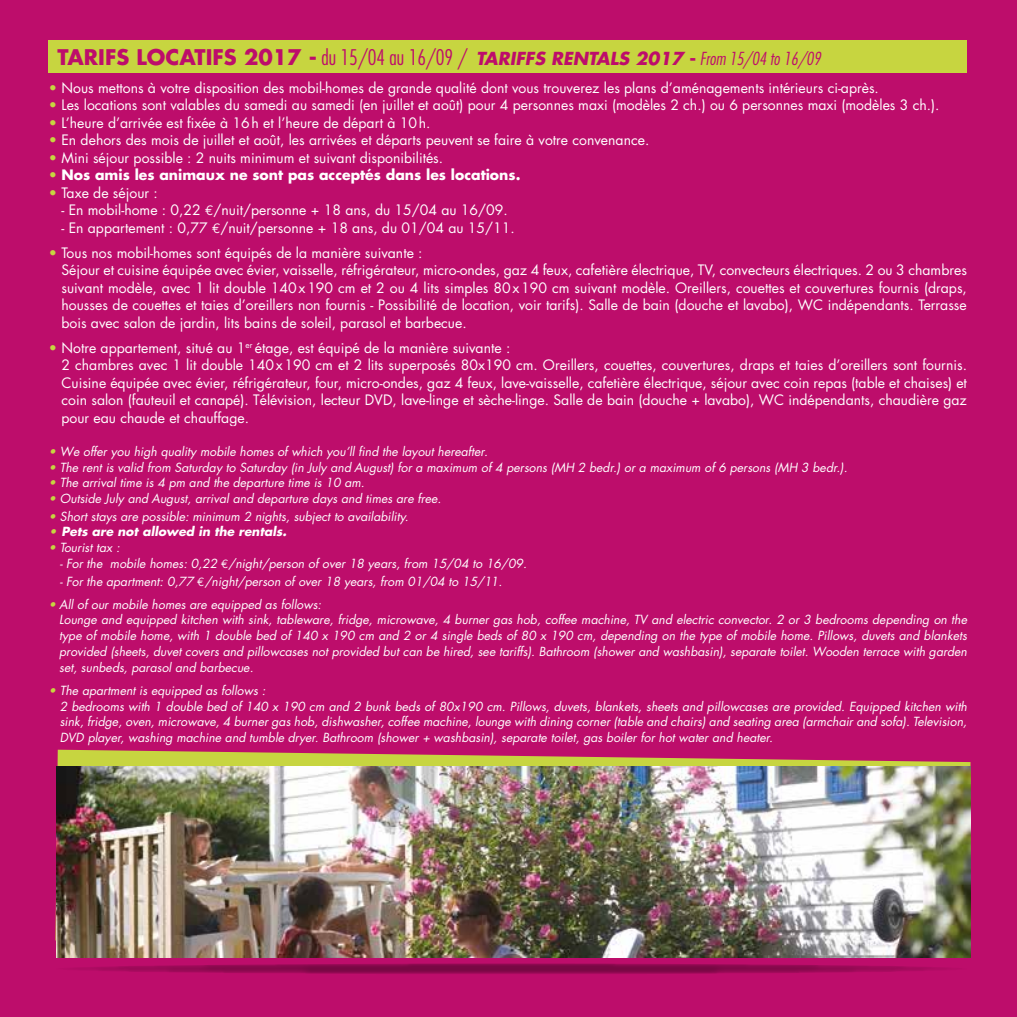
<style>
.page{position:relative;width:1017px;height:1017px;background:#fff}
.page>*{position:absolute;margin:0;border:0;box-sizing:border-box;transform-origin:0 0}
.t1{font:700 21px "Futura";color:#bd0d6b}
.t2{font:14px/17.5px "Futura";color:#fff}
.t3{font:700 14px "Futura";color:#fff}
.t4{font:italic 12.25px/15.8px "Futura";color:#fff}
.t5{font:italic 700 12.25px "Futura";color:#fff}
.s1{font-weight:300;font-stretch:condensed}
.s2{font-style:italic;font-size:17.5px}
.s3{font-size:17.5px}
.s4{font-weight:300;font-style:italic;font-stretch:condensed;font-size:17.5px}
.s5{color:#c7d540}
.s6{font-weight:400;color:#c7d540}
.s7{font-family:"Euro Mono"}
.s8{font-family:"Euro Mono";font-style:normal}
</style>
<div class="page">
<div style="left:1px;top:12px;width:1016px;height:1005px;background:#bd0d6b"></div>
<div style="left:0;top:0;width:1017px;height:25px;background:#bd0d6b"></div>
<div style="left:0;top:978px;width:1017px;height:39px;background:#bd0d6b"></div>
<div style="left:49px;top:40px;width:918px;height:33px;background:#c7d540"></div>
<svg style="left:55px;top:963px;width:912px;height:11px;background:#900951"></svg>
<svg style="left:55px;top:750px;width:915px;height:203px;fill:#c7d540"></svg>
<img style="left:57px;top:766px;width:914px;height:191px">
<h1 class="t1" style="left:58px;top:42px;width:765px">TARIFS LOCATIFS 2017 - <span class="s1">du 15/04 au 16/09 /</span> <span class="s2">TARIFFS RENTALS 2017</span> <span class="s3">-</span> <span class="s4">From 15/04 to 16/09</span></h1>
<p class="t2" style="left:49px;top:79px;width:832px"><span class="s5">•</span> Nous mettons à votre disposition des mobil-homes de grande qualité dont vous trouverez les plans d’aménagements intérieurs ci-après.</p>
<p class="t2" style="left:49px;top:96px;width:892px"><span class="s5">•</span> Les locations sont valables du samedi au samedi (en juillet et août) pour 4 personnes maxi (modèles 2 ch.) ou 6 personnes maxi (modèles 3 ch.).</p>
<p class="t2" style="left:49px;top:114px;width:383px"><span class="s5">•</span> L’heure d’arrivée est fixée à 16h et l’heure de départ à 10h.</p>
<p class="t2" style="left:49px;top:131px;width:602px"><span class="s5">•</span> En dehors des mois de juillet et août, les arrivées et départs peuvent se faire à votre convenance.</p>
<p class="t2" style="left:49px;top:149px;width:396px"><span class="s5">•</span> Mini séjour possible : 2 nuits minimum et suivant disponibilités.</p>
<p class="t3" style="left:49px;top:165px;width:473px"><span class="s6">•</span> Nos amis les animaux ne sont pas acceptés dans les locations.</p>
<p class="t2" style="left:49px;top:184px;width:110px"><span class="s5">•</span> Taxe de séjour :</p>
<p class="t2" style="left:61px;top:201px;width:448px">- En mobil-home : 0,22 <span class="s7">E</span>/nuit/personne + 18 ans, du 15/04 au 16/09.</p>
<p class="t2" style="left:61px;top:219px;width:455px">- En appartement : 0,77 <span class="s7">E</span>/nuit/personne + 18 ans, du 01/04 au 15/11.</p>
<p class="t2" style="left:61px;top:244px;width:907px;text-indent:-13px"><span class="s5">•</span> Tous nos mobil-homes sont équipés de la manière suivante :<br>Séjour et cuisine équipée avec évier, vaisselle, réfrigérateur, micro-ondes, gaz 4 feux, cafetière électrique, TV, convecteurs électriques. 2 ou 3 chambres suivant modèle, avec 1 lit double 140x190 cm et 2 ou 4 lits simples 80x190 cm suivant modèle. Oreillers, couettes et couvertures fournis (draps, housses de couettes et taies d’oreillers non fournis - Possibilité de location, voir tarifs). Salle de bain (douche et lavabo), WC indépendants. Terrasse bois avec salon de jardin, lits bains de soleil, parasol et barbecue.</p>
<p class="t2" style="left:61px;top:339px;width:907px;text-indent:-13px"><span class="s5">•</span> Notre appartement, situé au 1<sup>er</sup> étage, est équipé de la manière suivante :<br>2 chambres avec 1 lit double 140x190 cm et 2 lits superposés 80x190 cm. Oreillers, couettes, couvertures, draps et taies d’oreillers sont fournis.<br>Cuisine équipée avec évier, réfrigérateur, four, micro-ondes, gaz 4 feux, lave-vaisselle, cafetière électrique, séjour avec coin repas (table et chaises) et coin salon (fauteuil et canapé). Télévision, lecteur DVD, lave-linge et sèche-linge. Salle de bain (douche + lavabo), WC indépendants, chaudière gaz pour eau chaude et chauffage.</p>
<p class="t4" style="left:49px;top:443px;width:440px"><span class="s5">•</span> We offer you high quality mobile homes of which you’ll find the layout hereafter.</p>
<p class="t4" style="left:49px;top:459px;width:800px"><span class="s5">•</span> The rent is valid from Saturday to Saturday (in July and August) for a maximum of 4 persons (MH 2 bedr.) or a maximum of 6 persons (MH 3 bedr.).</p>
<p class="t4" style="left:49px;top:475px;width:317px"><span class="s5">•</span> The arrival time is 4 pm and the departure time is 10 am.</p>
<p class="t4" style="left:49px;top:491px;width:394px"><span class="s5">•</span> Outside July and August, arrival and departure days and times are free.</p>
<p class="t4" style="left:49px;top:508px;width:361px"><span class="s5">•</span> Short stays are possible: minimum 2 nights, subject to availability.</p>
<p class="t5" style="left:49px;top:523px;width:239px"><span class="s5">•</span> Pets are not allowed in the rentals.</p>
<p class="t4" style="left:49px;top:540px;width:72px"><span class="s5">•</span> Tourist tax :</p>
<p class="t4" style="left:60px;top:555px;width:469px">- For the mobile homes: 0,22 <span class="s8">E</span>/night/person of over 18 years, from 15/04 to 16/09.</p>
<p class="t4" style="left:60px;top:573px;width:444px">- For the apartment: 0,77 <span class="s8">E</span>/night/person of over 18 years, from 01/04 to 15/11.</p>
<p class="t4" style="left:59px;top:596px;width:909px;text-indent:-10px"><span class="s5">•</span> All of our mobile homes are equipped as follows:<br>Lounge and equipped kitchen with sink, tableware, fridge, microwave, 4 burner gas hob, coffee machine, TV and electric convector. 2 or 3 bedrooms depending on the type of mobile home, with 1 double bed of 140 x 190 cm and 2 or 4 single beds of 80 x 190 cm, depending on the type of mobile home. Pillows, duvets and blankets provided (sheets, duvet covers and pillowcases not provided but can be hired, see tariffs). Bathroom (shower and washbasin), separate toilet. Wooden terrace with garden set, sunbeds, parasol and barbecue.</p>
<p class="t4" style="left:60px;top:682px;width:909px;text-indent:-11px"><span class="s5">•</span> The apartment is equipped as follows :<br>2 bedrooms with 1 double bed of 140 x 190 cm and 2 bunk beds of 80x190 cm. Pillows, duvets, blankets, sheets and pillowcases are provided. Equipped kitchen with sink, fridge, oven, microwave, 4 burner gas hob, dishwasher, coffee machine, lounge with dining corner (table and chairs) and seating area (armchair and sofa). Television, DVD player, washing machine and tumble dryer. Bathroom (shower + washbasin), separate toilet, gas boiler for hot water and heater.</p>
</div>
